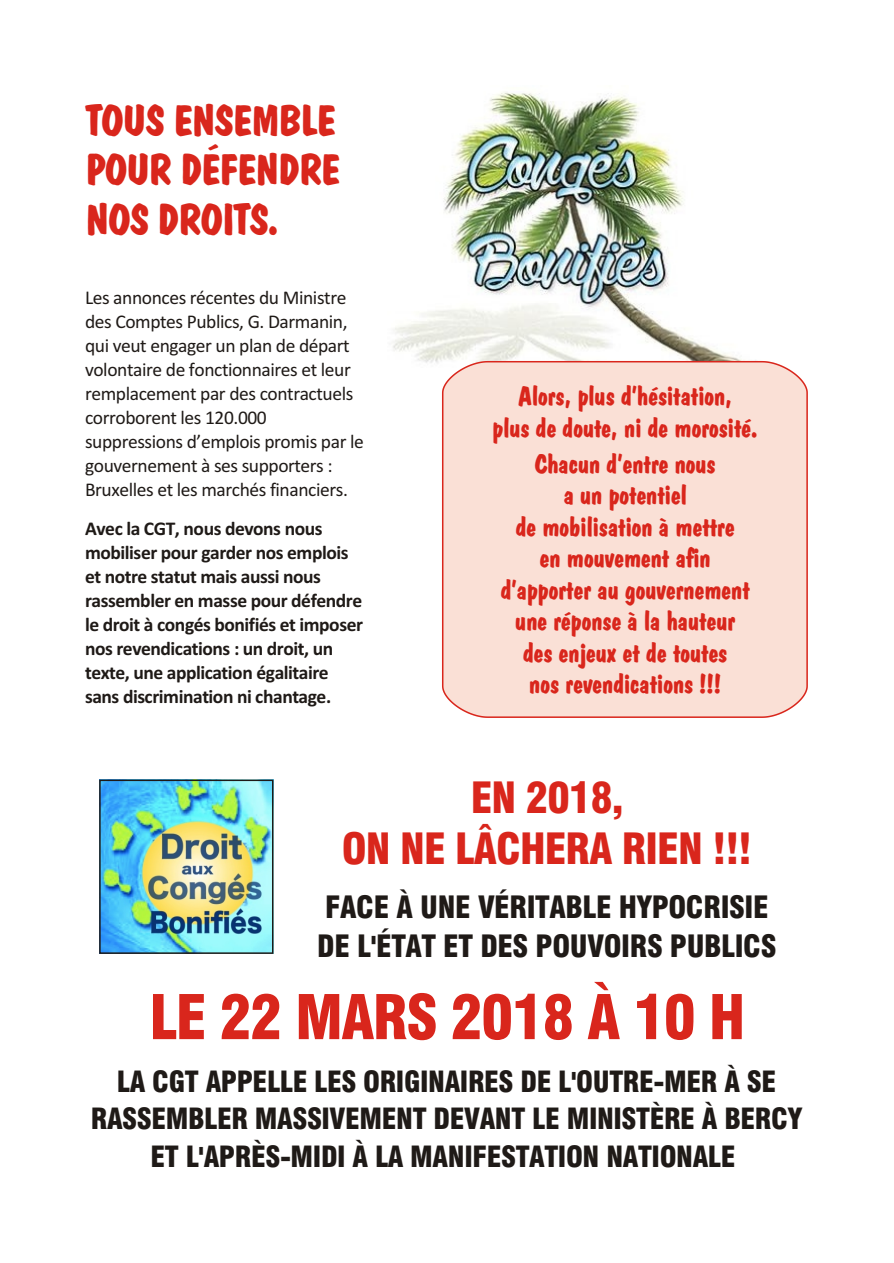
<style>
.page{position:relative;width:894px;height:1263px;background:#fff}
.page>*{position:absolute;margin:0;border:0;box-sizing:border-box;transform-origin:0 0}
.t1{font:60px "Swis 721 Blk Cn BT";letter-spacing:-.025em;color:#d9261c}
.t2{font:43.5px/49.5px "Dom Bold BT";letter-spacing:-.02em;color:#d9261c;text-align:justify}
.t3{font:42px/51px "Swis 721 Blk Cn BT";letter-spacing:-.02em;color:#d9261c;text-align:center}
.t4{font:30px/39px "Swis 721 Blk Cn BT";letter-spacing:-.01em;color:#1f1a17}
.t5{font:28.5px/37.5px "Swis 721 Blk Cn BT";letter-spacing:-.015em;color:#1f1a17;text-align:center}
.t6{font:27px/31.5px "Dom Bold BT";letter-spacing:-.01em;color:#d9261c;text-align:center}
.t7{font:19.5px/24px "Calibri";letter-spacing:-.02em;color:#1f1a17}
.t8{font:700 19.5px/24px "Calibri";letter-spacing:-.025em;color:#1f1a17}
</style>
<div class="page">
<img style="left:393px;top:92px;width:349px;height:271px">
<div style="left:441px;top:360px;width:367px;height:358px;background:#fae0d6"></div>
<img style="left:102px;top:783px;width:168px;height:168px">
<div style="left:99px;top:780px;width:174px;height:174px;border:2px solid #1f1a17"></div>
<h2 class="t2" style="left:85px;top:99px;width:257px">TOUS ENSEMBLE POUR DÉFENDRE NOS DROITS.</h2>
<p class="t7" style="left:85px;top:287px;width:280px">Les annonces récentes du Ministre des Comptes Publics, G. Darmanin, qui veut engager un plan de départ volontaire de fonctionnaires et leur remplacement par des contractuels corroborent les 120.000 suppressions d’emplois promis par le gouvernement à ses supporters :<br>Bruxelles et les marchés financiers.</p>
<p class="t8" style="left:85px;top:518px;width:280px">Avec la CGT, nous devons nous mobiliser pour garder nos emplois et notre statut mais aussi nous rassembler en masse pour défendre le droit à congés bonifiés et imposer nos revendications : un droit, un texte, une application égalitaire sans discrimination ni chantage.</p>
<h3 class="t6" style="left:492px;top:382px;width:267px">Alors, plus d’hésitation,<br>plus de doute, ni de morosité.</h3>
<h3 class="t6" style="left:500px;top:450px;width:251px">Chacun d’entre nous<br>a un potentiel<br>de mobilisation à mettre<br>en mouvement afin d’apporter au gouvernement une réponse à la hauteur des enjeux et de toutes<br>nos revendications !!!</h3>
<h3 class="t3" style="left:342px;top:776px;width:412px">EN 2018,<br>ON NE LÂCHERA RIEN !!!</h3>
<h3 class="t4" style="left:317px;top:890px;width:461px">FACE À UNE VÉRITABLE HYPOCRISIE<br>DE L'ÉTAT ET DES POUVOIRS PUBLICS</h3>
<h1 class="t1" style="left:149px;top:994px;width:598px">LE 22 MARS 2018 À 10 H</h1>
<h3 class="t5" style="left:91px;top:1065px;width:713px">LA CGT APPELLE LES ORIGINAIRES DE L'OUTRE-MER À SE<br>RASSEMBLER MASSIVEMENT DEVANT LE MINISTÈRE À BERCY<br>ET L'APRÈS-MIDI À LA MANIFESTATION NATIONALE</h3>
</div>
